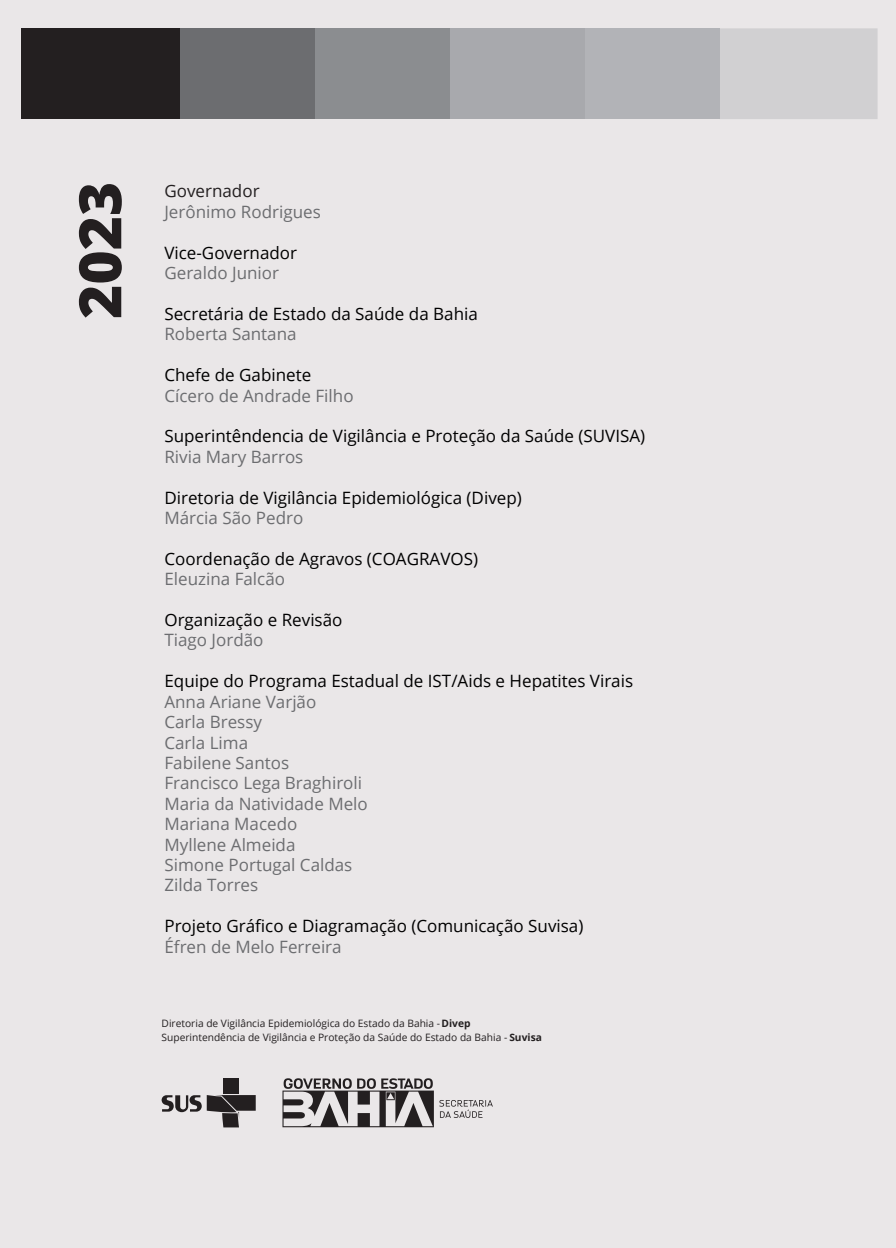
<style>
.page{position:relative;width:896px;height:1248px;background:#fff}
.page>*{position:absolute;margin:0;border:0;box-sizing:border-box;transform-origin:0 0}
.t1{font:800 58.6px "Open Sans";color:#231f20}
.t2{font:17px "Open Sans";color:#000}
.t3{font:17px/20.4px "Open Sans";color:#6c6d70}
.t4{font:17px "Open Sans";color:#231f20}
.t5{font:10.2px/14px "Open Sans";color:#231f20}
.s1{font-weight:700}
</style>
<div class="page">
<div style="left:0;top:0;width:896px;height:1247px;background:#eae7e8"></div>
<svg style="left:282px;top:1078px;width:211px;height:49px"></svg>
<div style="left:223px;top:1077px;width:16px;height:16px;background:#231f20"></div>
<svg style="left:162px;top:1095px;width:94px;height:32px"></svg>
<div style="left:22px;top:28px;width:158px;height:91px;background:#231f20"></div>
<div style="left:180px;top:28px;width:135px;height:91px;background:#6c6d70"></div>
<div style="left:315px;top:28px;width:135px;height:91px;background:#8b8d90"></div>
<div style="left:450px;top:28px;width:134px;height:91px;background:#a8a9ad"></div>
<div style="left:584px;top:28px;width:135px;height:91px;background:#b2b3b7"></div>
<div style="left:719px;top:28px;width:158px;height:91px;background:#d1d0d2"></div>
<h1 class="t1" style="left:55px;top:319px;width:139px;rotate:-90deg">2023</h1>
<p class="t4" style="left:164px;top:179px;width:97px">Governador</p>
<p class="t3" style="left:164px;top:201px;width:158px">Jerônimo Rodrigues</p>
<p class="t2" style="left:164px;top:241px;width:134px">Vice-Governador</p>
<p class="t3" style="left:164px;top:262px;width:116px">Geraldo Junior</p>
<p class="t2" style="left:164px;top:302px;width:315px">Secretária de Estado da Saúde da Bahia</p>
<p class="t3" style="left:164px;top:323px;width:134px">Roberta Santana</p>
<p class="t2" style="left:164px;top:363px;width:148px">Chefe de Gabinete</p>
<p class="t3" style="left:164px;top:384px;width:191px">Cícero de Andrade Filho</p>
<p class="t2" style="left:164px;top:424px;width:482px">Superintêndencia de Vigilância e Proteção da Saúde (SUVISA)</p>
<p class="t3" style="left:164px;top:446px;width:140px">Rivia Mary Barros</p>
<p class="t2" style="left:164px;top:485px;width:359px">Diretoria de Vigilância Epidemiológica (Divep)</p>
<p class="t3" style="left:164px;top:507px;width:140px">Márcia São Pedro</p>
<p class="t2" style="left:164px;top:547px;width:315px">Coordenação de Agravos (COAGRAVOS)</p>
<p class="t3" style="left:164px;top:568px;width:122px">Eleuzina Falcão</p>
<p class="t2" style="left:164px;top:608px;width:179px">Organização e Revisão</p>
<p class="t3" style="left:164px;top:629px;width:101px">Tiago Jordão</p>
<p class="t2" style="left:164px;top:669px;width:470px">Equipe do Programa Estadual de IST/Aids e Hepatites Virais</p>
<p class="t3" style="left:164px;top:690px;width:205px">Anna Ariane Varjão<br>Carla Bressy<br>Carla Lima<br>Fabilene Santos<br>Francisco Lega Braghiroli<br>Maria da Natividade Melo<br>Mariana Macedo<br>Myllene Almeida<br>Simone Portugal Caldas<br>Zilda Torres</p>
<p class="t2" style="left:164px;top:914px;width:420px">Projeto Gráfico e Diagramação (Comunicação Suvisa)</p>
<p class="t3" style="left:164px;top:935px;width:179px">Éfren de Melo Ferreira</p>
<p class="t5" style="left:162px;top:1015px;width:382px">Diretoria de Vigilância Epidemiológica do Estado da Bahia - <span class="s1">Divep<br></span>Superintendência de Vigilância e Proteção da Saúde do Estado da Bahia - <span class="s1">Suvisa</span></p>
</div>
